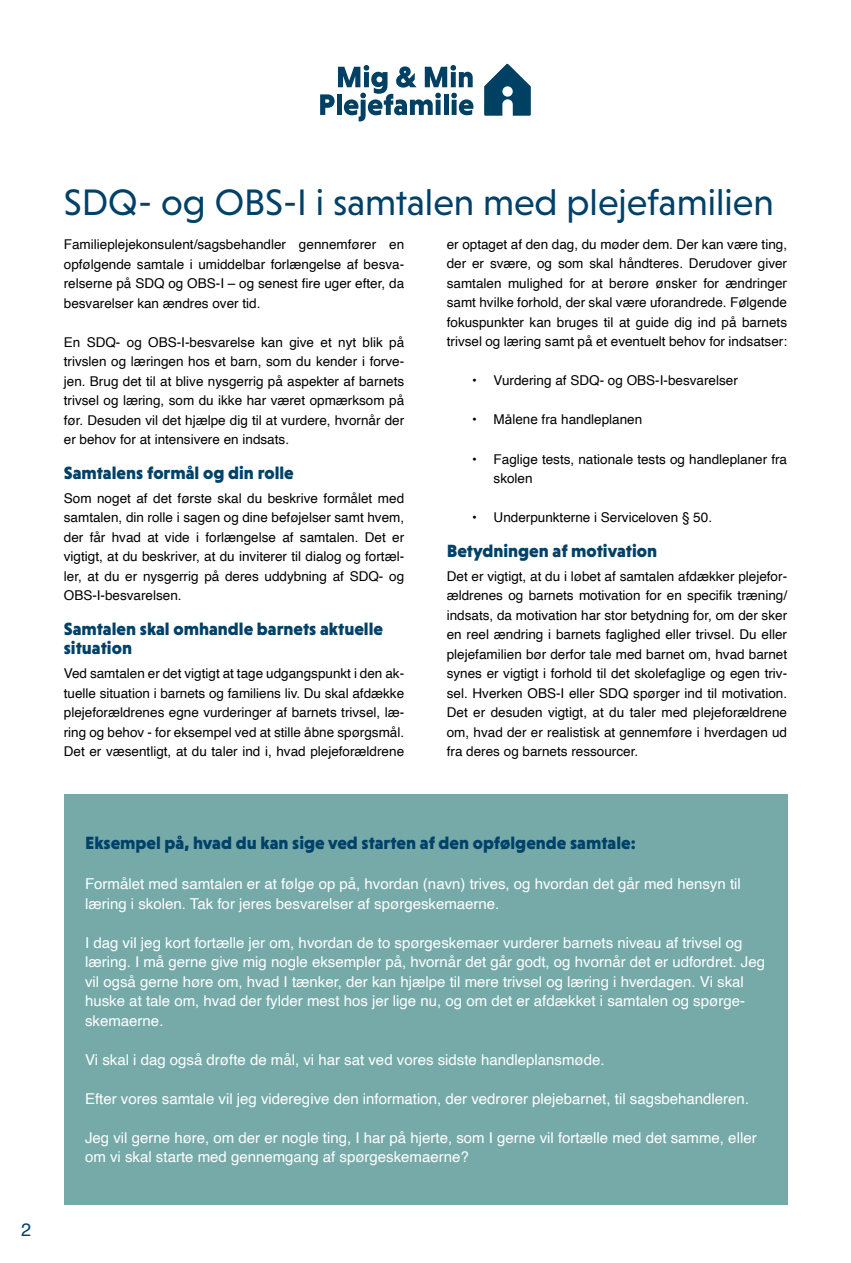
<style>
.page{position:relative;width:851px;height:1263px;background:#fff}
.page>*{position:absolute;margin:0;border:0;box-sizing:border-box;transform-origin:0 0}
.t1{font:37.5px "Niveau Grotesk";color:#004169}
.t2{font:900 18px/19.5px "Niveau Grotesk";color:#004169}
.t3{font:18px "Helvetica";color:#004169}
.t4{font:15px/19.5px "Helvetica";color:#fff}
.t5{font:13.5px/19.5px "Helvetica";color:#000;text-align:justify}
.s1{font-family:"Arial"}
</style>
<div class="page">
<svg style="left:320px;top:65px;width:153px;height:56px"></svg>
<svg style="left:484px;top:64px;width:46px;height:52px"></svg>
<div style="left:64px;top:794px;width:723px;height:411px;background:#75aaa9"></div>
<h2 class="t3" style="left:21px;top:1216px;width:12px">2</h2>
<h1 class="t1" style="left:64px;top:181px;width:711px">SDQ- og OBS-I i samtalen med plejefamilien</h1>
<p class="t5" style="left:64px;top:235px;width:342px">Familieplejekonsulent/sagsbehandler gennemfører en opfølgende samtale i umiddelbar forlængelse af besva&shy;relserne på SDQ og OBS-I – og senest fire uger efter, da besvarelser kan ændres over tid.</p>
<p class="t5" style="left:64px;top:332px;width:342px">En SDQ- og OBS-I-besvarelse kan give et nyt blik på trivslen og læringen hos et barn, som du kender i forve&shy;jen. Brug det til at blive nysgerrig på aspekter af barnets trivsel og læring, som du ikke har været opmærksom på før. Desuden vil det hjælpe dig til at vurdere, hvornår der er behov for at intensivere en indsats.</p>
<h2 class="t2" style="left:64px;top:462px;width:231px">Samtalens formål og din rolle</h2>
<p class="t5" style="left:64px;top:488px;width:342px">Som noget af det første skal du beskrive formålet med samtalen, din rolle i sagen og dine beføjelser samt hvem, der får hvad at vide i forlængelse af samtalen. Det er vigtigt, at du beskriver, at du inviterer til dialog og fortæl&shy;ler, at du er nysgerrig på deres uddybning af SDQ- og OBS-I-besvarelsen.</p>
<h2 class="t2" style="left:64px;top:618px;width:320px">Samtalen skal omhandle barnets aktuelle situation</h2>
<p class="t5" style="left:64px;top:664px;width:342px">Ved samtalen er det vigtigt at tage udgangspunkt i den ak&shy;tuelle situation i barnets og familiens liv. Du skal afdække plejeforældrenes egne vurderinger af barnets trivsel, læ&shy;ring og behov - for eksempel ved at stille <span class="s1">åbne</span> spørgsmål.<br>Det er væsentligt, at du taler ind i, hvad plejeforældrene</p>
<p class="t5" style="left:446px;top:235px;width:342px">er optaget af den dag, du møder dem. Der kan være ting, der er svære, og som skal håndteres. Derudover giver samtalen mulighed for at berøre <span class="s1">ønsker</span> for <span class="s1">ændringer </span>samt hvilke forhold, der skal være uforandrede. F<span class="s1">ølgende </span>fokuspunkter kan bruges til at guide dig ind på barnets trivsel og læring samt på et eventuelt behov for indsatser:</p>
<p class="t5" style="left:472px;top:371px;width:267px">• Vurdering af SDQ- og OBS-I-besvarelser</p>
<p class="t5" style="left:472px;top:410px;width:171px">• M<span class="s1">ålene</span> fra handleplanen</p>
<p class="t5" style="left:493px;top:449px;width:295px;text-indent:-21px">• Faglige tests, nationale tests og handleplaner fra skolen</p>
<p class="t5" style="left:472px;top:508px;width:241px">• Underpunkterne i Serviceloven <span class="s1">§</span> 50.</p>
<h2 class="t2" style="left:446px;top:540px;width:212px">Betydningen af motivation</h2>
<p class="t5" style="left:446px;top:566px;width:342px">Det er vigtigt, at du i løbet af samtalen afdækker plejefor&shy;ældrenes og barnets motivation for en specifik træning/ indsats, da motivation har stor betydning for, om der sker en reel ændring i barnets faglighed eller trivsel. Du eller plejefamilien bør derfor tale med barnet om, hvad barnet synes er vigtigt i forhold til det skolefaglige og egen triv&shy;sel. Hverken OBS-I eller SDQ spørger ind til motivation.<br>Det er desuden vigtigt, at du taler med plejeforældrene om, hvad der er realistisk at gennemføre i hverdagen ud fra deres og barnets ressourcer.</p>
<h2 class="t2" style="left:85px;top:833px;width:552px">Eksempel på, hvad du kan sige ved starten af den opfølgende samtale:</h2>
<p class="t4" style="left:85px;top:875px;width:657px">Formålet med samtalen er at følge op på, hvordan (navn) trives, og hvordan det går med hensyn til læring i skolen. Tak for jeres besvarelser af spørgeskemaerne.</p>
<p class="t4" style="left:85px;top:933px;width:681px">I dag vil jeg kort fortælle jer om, hvordan de to spørgeskemaer vurderer barnets niveau af trivsel og læring. I må gerne give mig nogle eksempler på, hvornår det går godt, og hvornår det er udfordret. Jeg vil også gerne høre om, hvad I tænker, der kan hjælpe til mere trivsel og læring i hverdagen. Vi skal huske at tale om, hvad der fylder mest hos jer lige nu, og om det er afdækket i samtalen og spørge&shy;skemaerne.</p>
<p class="t4" style="left:85px;top:1050px;width:521px">Vi skal i dag også drøfte de mål, vi har sat ved vores sidste handleplansmøde.</p>
<p class="t4" style="left:85px;top:1089px;width:665px">Efter vores samtale vil jeg videregive den information, der vedrører plejebarnet, til sagsbehandleren.</p>
<p class="t4" style="left:85px;top:1128px;width:673px">Jeg vil gerne høre, om der er nogle ting, I har på hjerte, som I gerne vil fortælle med det samme, eller om vi skal starte med gennemgang af spørgeskemaerne?</p>
</div>
